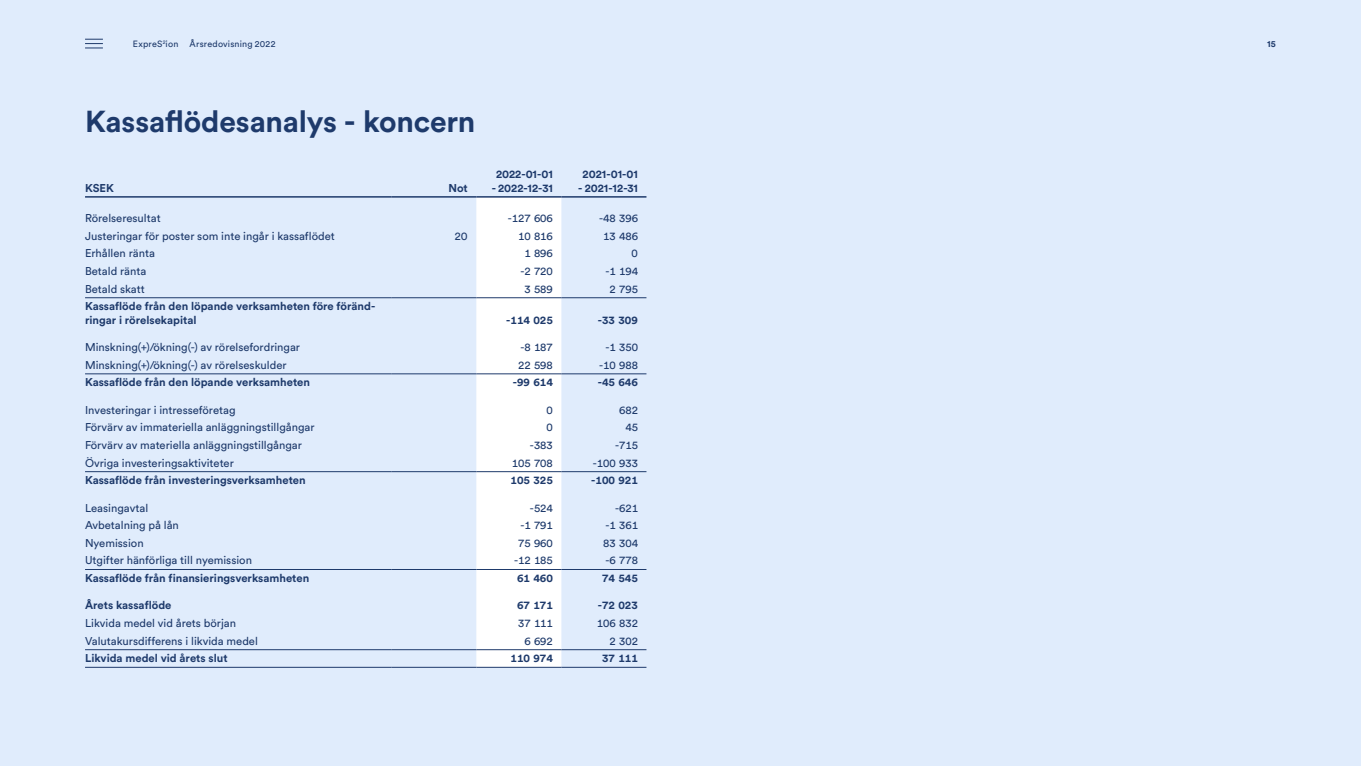
<style>
.page{position:relative;width:1361px;height:766px;background:#fff}
.page>*{position:absolute;margin:0;border:0;box-sizing:border-box;transform-origin:0 0}
.t1{font:700 30px "Circular Std";letter-spacing:-.005em;color:#1e3a6b}
.t2{font:11.25px "Circular Std";color:#1e3a6b}
.t3{font:700 11.25px/13.5px "Circular Std";color:#1e3a6b}
.t4{font:9px "Circular Std";letter-spacing:.02em;color:#1e3a6b}
.t5{font:700 9px "Circular Std";color:#1e3a6b}
</style>
<div class="page">
<div style="left:0;top:0;width:1361px;height:765px;background:#e0ecfc"></div>
<div style="left:476px;top:197px;width:85px;height:470px;background:#fff"></div>
<hr style="left:85px;top:297px;width:306px;height:1px;background:#1e3a6b">
<hr style="left:85px;top:373px;width:306px;height:1px;background:#1e3a6b">
<hr style="left:85px;top:649px;width:306px;height:1px;background:#1e3a6b">
<hr style="left:85px;top:667px;width:306px;height:1px;background:#1e3a6b">
<hr style="left:85px;top:196px;width:306px;height:1px;background:#1e3a6b">
<hr style="left:391px;top:196px;width:85px;height:1px;background:#1e3a6b">
<hr style="left:476px;top:196px;width:85px;height:1px;background:#1e3a6b">
<hr style="left:561px;top:196px;width:85px;height:1px;background:#1e3a6b">
<hr style="left:391px;top:297px;width:85px;height:1px;background:#1e3a6b">
<hr style="left:476px;top:297px;width:85px;height:1px;background:#1e3a6b">
<hr style="left:561px;top:297px;width:85px;height:1px;background:#1e3a6b">
<hr style="left:391px;top:373px;width:85px;height:1px;background:#1e3a6b">
<hr style="left:476px;top:373px;width:85px;height:1px;background:#1e3a6b">
<hr style="left:561px;top:373px;width:85px;height:1px;background:#1e3a6b">
<hr style="left:85px;top:471px;width:306px;height:1px;background:#1e3a6b">
<hr style="left:391px;top:471px;width:85px;height:1px;background:#1e3a6b">
<hr style="left:476px;top:471px;width:85px;height:1px;background:#1e3a6b">
<hr style="left:561px;top:471px;width:85px;height:1px;background:#1e3a6b">
<hr style="left:391px;top:649px;width:85px;height:1px;background:#1e3a6b">
<hr style="left:391px;top:667px;width:85px;height:1px;background:#1e3a6b">
<hr style="left:476px;top:649px;width:85px;height:1px;background:#1e3a6b">
<hr style="left:476px;top:667px;width:85px;height:1px;background:#1e3a6b">
<hr style="left:561px;top:649px;width:85px;height:1px;background:#1e3a6b">
<hr style="left:561px;top:667px;width:85px;height:1px;background:#1e3a6b">
<hr style="left:85px;top:569px;width:306px;height:1px;background:#1e3a6b">
<hr style="left:391px;top:569px;width:85px;height:1px;background:#1e3a6b">
<hr style="left:476px;top:569px;width:85px;height:1px;background:#1e3a6b">
<hr style="left:561px;top:569px;width:85px;height:1px;background:#1e3a6b">
<svg style="left:85px;top:39px;width:18px;height:10px"></svg>
<p class="t4" style="left:133px;top:38px;width:47px">ExpreS<sup>2</sup>ion</p>
<p class="t4" style="left:190px;top:38px;width:87px">Årsredovisning 2022</p>
<p class="t5" style="left:1267px;top:38px;width:10px">15</p>
<h1 class="t1" style="left:85px;top:102px;width:392px">Kassaflödesanalys - koncern</h1>
<p class="t3" style="left:85px;top:181px;width:30px">KSEK</p>
<p class="t3" style="left:448px;top:181px;width:21px">Not</p>
<p class="t3" style="left:496px;top:167px;width:58px">2022-01-01</p>
<p class="t3" style="left:492px;top:181px;width:63px">- 2022-12-31</p>
<p class="t3" style="left:582px;top:167px;width:57px">2021-01-01</p>
<p class="t3" style="left:578px;top:181px;width:61px">- 2021-12-31</p>
<p class="t2" style="left:85px;top:211px;width:77px">Rörelseresultat</p>
<p class="t2" style="left:508px;top:211px;width:47px">-127 606</p>
<p class="t2" style="left:599px;top:211px;width:40px">-48 396</p>
<p class="t2" style="left:85px;top:229px;width:251px">Justeringar för poster som inte ingår i kassaflödet</p>
<p class="t2" style="left:455px;top:229px;width:14px">20</p>
<p class="t2" style="left:518px;top:229px;width:36px">10 816</p>
<p class="t2" style="left:603px;top:229px;width:36px">13 486</p>
<p class="t2" style="left:85px;top:246px;width:71px">Erhållen ränta</p>
<p class="t2" style="left:524px;top:246px;width:30px">1 896</p>
<p class="t2" style="left:631px;top:246px;width:8px">0</p>
<p class="t2" style="left:85px;top:264px;width:63px">Betald ränta</p>
<p class="t2" style="left:520px;top:264px;width:34px">-2 720</p>
<p class="t2" style="left:605px;top:264px;width:34px">-1 194</p>
<p class="t2" style="left:85px;top:282px;width:61px">Betald skatt</p>
<p class="t2" style="left:524px;top:282px;width:30px">3 589</p>
<p class="t2" style="left:609px;top:282px;width:30px">2 795</p>
<p class="t3" style="left:85px;top:299px;width:292px">Kassaflöde från den löpande verksamheten före föränd&shy;ringar i rörelsekapital</p>
<p class="t3" style="left:506px;top:313px;width:48px">-114 025</p>
<p class="t3" style="left:598px;top:313px;width:42px">-33 309</p>
<p class="t2" style="left:85px;top:340px;width:216px">Minskning(+)/ökning(-) av rörelsefordringar</p>
<p class="t2" style="left:520px;top:340px;width:34px">-8 187</p>
<p class="t2" style="left:605px;top:340px;width:34px">-1 350</p>
<p class="t2" style="left:85px;top:358px;width:203px">Minskning(+)/ökning(-) av rörelseskulder</p>
<p class="t2" style="left:518px;top:358px;width:36px">22 598</p>
<p class="t2" style="left:599px;top:358px;width:40px">-10 988</p>
<p class="t3" style="left:85px;top:375px;width:226px">Kassaflöde från den löpande verksamheten</p>
<p class="t3" style="left:513px;top:375px;width:42px">-99 614</p>
<p class="t3" style="left:598px;top:375px;width:42px">-45 646</p>
<p class="t2" style="left:85px;top:403px;width:152px">Investeringar i intresseföretag</p>
<p class="t2" style="left:546px;top:403px;width:8px">0</p>
<p class="t2" style="left:619px;top:403px;width:20px">682</p>
<p class="t2" style="left:85px;top:420px;width:231px">Förvärv av immateriella anläggningstillgångar</p>
<p class="t2" style="left:546px;top:420px;width:8px">0</p>
<p class="t2" style="left:625px;top:420px;width:14px">45</p>
<p class="t2" style="left:85px;top:438px;width:218px">Förvärv av materiella anläggningstillgångar</p>
<p class="t2" style="left:530px;top:438px;width:24px">-383</p>
<p class="t2" style="left:615px;top:438px;width:24px">-715</p>
<p class="t2" style="left:85px;top:455px;width:150px">Övriga investeringsaktiviteter</p>
<p class="t2" style="left:512px;top:455px;width:43px">105 708</p>
<p class="t2" style="left:593px;top:455px;width:47px">-100 933</p>
<p class="t3" style="left:85px;top:473px;width:222px">Kassaflöde från investeringsverksamheten</p>
<p class="t3" style="left:510px;top:473px;width:44px">105 325</p>
<p class="t3" style="left:591px;top:473px;width:48px">-100 921</p>
<p class="t2" style="left:85px;top:500px;width:65px">Leasingavtal</p>
<p class="t2" style="left:530px;top:500px;width:24px">-524</p>
<p class="t2" style="left:615px;top:500px;width:24px">-621</p>
<p class="t2" style="left:85px;top:518px;width:95px">Avbetalning på lån</p>
<p class="t2" style="left:520px;top:518px;width:34px">-1 791</p>
<p class="t2" style="left:605px;top:518px;width:34px">-1 361</p>
<p class="t2" style="left:85px;top:536px;width:60px">Nyemission</p>
<p class="t2" style="left:518px;top:536px;width:36px">75 960</p>
<p class="t2" style="left:603px;top:536px;width:36px">83 304</p>
<p class="t2" style="left:85px;top:553px;width:168px">Utgifter hänförliga till nyemission</p>
<p class="t2" style="left:514px;top:553px;width:40px">-12 185</p>
<p class="t2" style="left:605px;top:553px;width:34px">-6 778</p>
<p class="t3" style="left:85px;top:571px;width:226px">Kassaflöde från finansieringsverksamheten</p>
<p class="t3" style="left:517px;top:571px;width:37px">61 460</p>
<p class="t3" style="left:602px;top:571px;width:37px">74 545</p>
<p class="t3" style="left:85px;top:598px;width:88px">Årets kassaflöde</p>
<p class="t3" style="left:517px;top:598px;width:37px">67 171</p>
<p class="t3" style="left:598px;top:598px;width:42px">-72 023</p>
<p class="t2" style="left:85px;top:616px;width:153px">Likvida medel vid årets början</p>
<p class="t2" style="left:518px;top:616px;width:36px">37 111</p>
<p class="t2" style="left:597px;top:616px;width:43px">106 832</p>
<p class="t2" style="left:85px;top:633px;width:174px">Valutakursdifferens i likvida medel</p>
<p class="t2" style="left:524px;top:633px;width:30px">6 692</p>
<p class="t2" style="left:609px;top:633px;width:30px">2 302</p>
<p class="t3" style="left:85px;top:651px;width:144px">Likvida medel vid årets slut</p>
<p class="t3" style="left:510px;top:651px;width:44px">110 974</p>
<p class="t3" style="left:602px;top:651px;width:37px">37 111</p>
</div>
